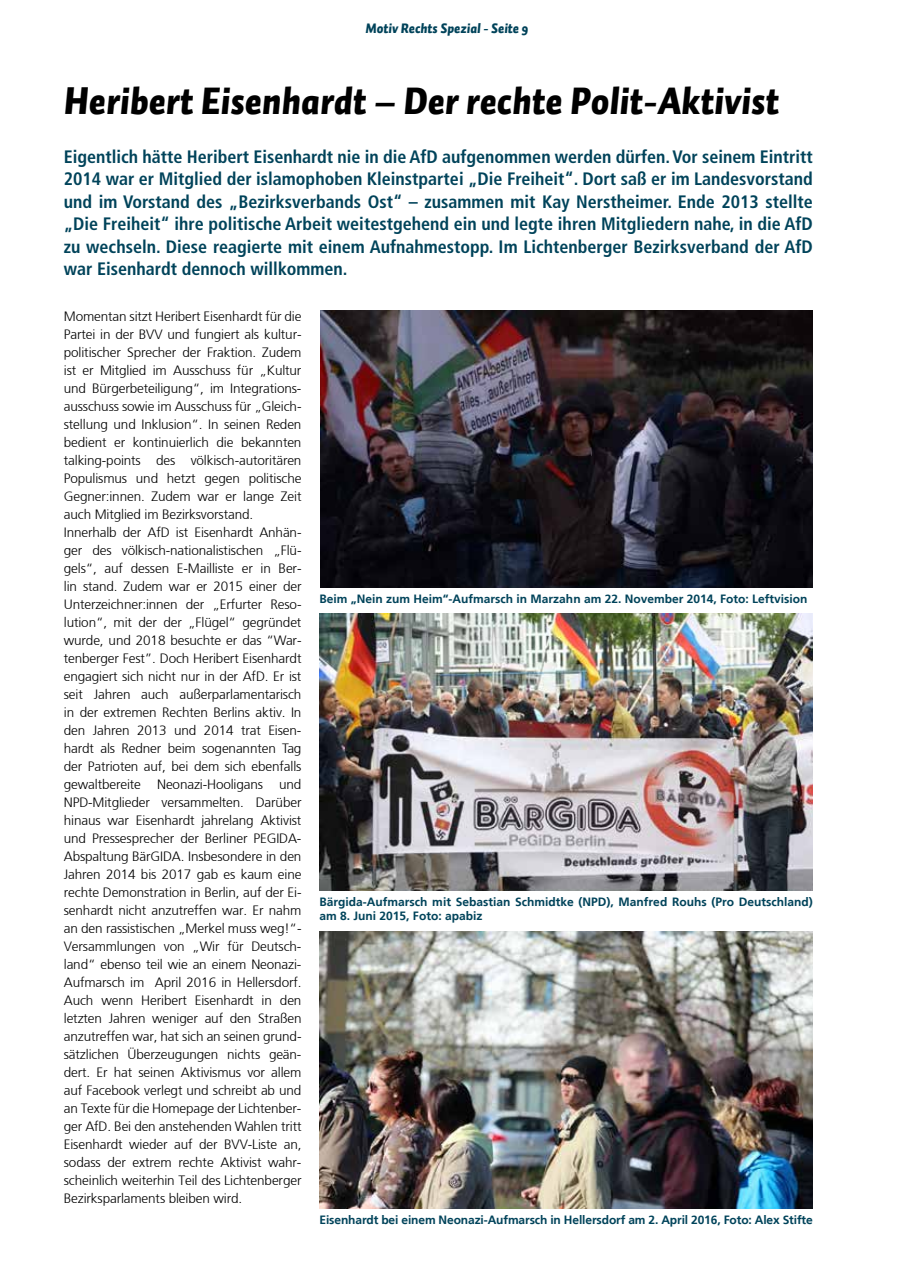
<style>
.page{position:relative;width:898px;height:1272px;background:#fff}
.page>*{position:absolute;margin:0;border:0;box-sizing:border-box;transform-origin:0 0}
.t1{font:italic 900 37.5px "Auto 1";color:#000}
.t2{font:700 condensed 18px/22.5px "Frutiger";color:#00435a;text-align:justify}
.t3{font:13.5px/18px "Frutiger DG Blight";letter-spacing:-.01em;color:#000}
.t4{font:italic 900 13.5px "Auto 1";color:#00435a}
.t5{font:700 12px/14.4px "Frutiger";color:#00435a}
</style>
<div class="page">
<img style="left:319px;top:931px;width:493px;height:276px">
<img style="left:319px;top:613px;width:493px;height:271px">
<img style="left:320px;top:311px;width:492px;height:276px">
<svg style="left:320px;top:581px;width:488px;height:7px;background:#0b0d17"></svg>
<svg style="left:319px;top:884px;width:494px;height:7px;background:#6d6d6d"></svg>
<svg style="left:319px;top:1207px;width:494px;height:2px"></svg>
<p class="t4" style="left:365px;top:19px;width:164px">Motiv Rechts Spezial - Seite 9</p>
<h1 class="t1" style="left:64px;top:76px;width:716px">Heribert Eisenhardt – Der rechte Polit-Aktivist</h1>
<p class="t2" style="left:64px;top:145px;width:750px">Eigentlich hätte Heribert Eisenhardt nie in die AfD aufgenommen werden dürfen. Vor seinem Eintritt 2014 war er Mitglied der islamophoben Kleinstpartei „Die Freiheit“. Dort saß er im Landesvorstand und im Vorstand des „Bezirksverbands Ost“ – zusammen mit Kay Nerstheimer. Ende 2013 stellte „Die Freiheit“ ihre politische Arbeit weitestgehend ein und legte ihren Mitgliedern nahe, in die AfD zu wechseln. Diese reagierte mit einem Aufnahmestopp. Im Lichtenberger Bezirksverband der AfD war Eisenhardt dennoch willkommen.</p>
<p class="t3" style="left:64px;top:307px;width:239px">Momentan sitzt Heribert Eisenhardt für die Partei in der BVV und fungiert als kultur&shy;politischer Sprecher der Fraktion. Zudem ist er Mitglied im Ausschuss für „Kultur und Bürgerbeteiligung“, im Integrations&shy;ausschuss sowie im Ausschuss für „Gleich&shy;stellung und Inklusion“. In seinen Reden bedient er kontinuierlich die bekannten talking-points des völkisch-autoritären Populismus und hetzt gegen politische Gegner:innen. Zudem war er lange Zeit auch Mitglied im Bezirksvorstand.<br>Innerhalb der AfD ist Eisenhardt Anhän&shy;ger des völkisch-nationalistischen „Flü&shy;gels“, auf dessen E-Mailliste er in Ber&shy;lin stand. Zudem war er 2015 einer der Unterzeichner:innen der „Erfurter Reso&shy;lution“, mit der der „Flügel“ gegründet wurde, und 2018 besuchte er das “War&shy;tenberger Fest”. Doch Heribert Eisenhardt engagiert sich nicht nur in der AfD. Er ist seit Jahren auch außerparlamentarisch in der extremen Rechten Berlins aktiv. In den Jahren 2013 und 2014 trat Eisen&shy;hardt als Redner beim sogenannten Tag der Patrioten auf, bei dem sich ebenfalls gewaltbereite Neonazi-Hooligans und NPD-Mitglieder versammelten. Darüber hinaus war Eisenhardt jahrelang Aktivist und Pressesprecher der Berliner PEGIDA-Abspaltung BärGIDA. Insbesondere in den Jahren 2014 bis 2017 gab es kaum eine rechte Demonstration in Berlin, auf der Ei&shy;senhardt nicht anzutreffen war. Er nahm an den rassistischen „Merkel muss weg!“- Versammlungen von „Wir für Deutsch&shy;land“ ebenso teil wie an einem Neonazi-Aufmarsch im April 2016 in Hellersdorf.<br>Auch wenn Heribert Eisenhardt in den letzten Jahren weniger auf den Straßen anzutreffen war, hat sich an seinen grund&shy;sätzlichen Überzeugungen nichts geän&shy;dert. Er hat seinen Aktivismus vor allem auf Facebook verlegt und schreibt ab und an Texte für die Homepage der Lichtenber&shy;ger AfD. Bei den anstehenden Wahlen tritt Eisenhardt wieder auf der BVV-Liste an, sodass der extrem rechte Aktivist wahr&shy;scheinlich weiterhin Teil des Lichtenberger Bezirksparlaments bleiben wird.</p>
<p class="t5" style="left:319px;top:591px;width:489px">Beim „Nein zum Heim“-Aufmarsch in Marzahn am 22. November 2014, Foto: Leftvision</p>
<p class="t5" style="left:319px;top:894px;width:494px">Bärgida-Aufmarsch mit Sebastian Schmidtke (NPD), Manfred Rouhs (Pro Deutschland) am 8. Juni 2015, Foto: apabiz</p>
<p class="t5" style="left:319px;top:1212px;width:494px">Eisenhardt bei einem Neonazi-Aufmarsch in Hellersdorf am 2. April 2016, Foto: Alex Stifte</p>
</div>
